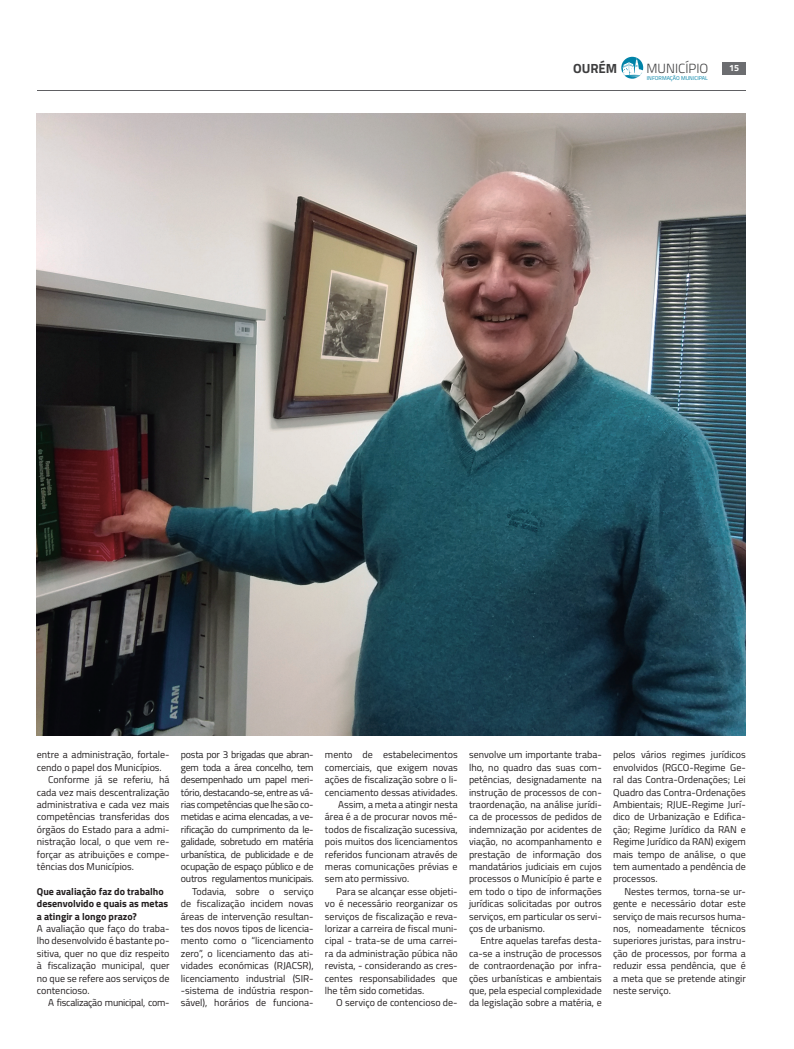
<style>
.page{position:relative;width:794px;height:1049px;background:#fff}
.page>*{position:absolute;margin:0;border:0;box-sizing:border-box;transform-origin:0 0}
.t1{font:300 13.3px "Titillium";color:#3e3e3f}
.t2{font:700 13.3px "Titillium";color:#3e3e3f}
.t3{font:10px/12.4px "Titillium Web";color:#231f20;text-align:justify}
.t4{font:10px/12.4px "Titillium Web";letter-spacing:-.025em;color:#231f20;text-align:right}
.t5{font:700 10px/12.4px "Titillium Web";color:#231f20}
.t6{font:700 9px "Titillium";color:#fff}
.t7{font:5.5px "Titillium";color:#0083a8}
</style>
<div class="page">
<div style="left:722px;top:62px;width:24px;height:13px;background:#6c6d70"></div>
<svg style="left:621px;top:57px;width:22px;height:22px"></svg>
<hr style="left:37px;top:90px;width:709px;height:1px;background:#606063">
<img style="left:37px;top:113px;width:709px;height:622px">
<h1 class="t2" style="left:573px;top:58px;width:46px">OURÉM</h1>
<h1 class="t1" style="left:646px;top:58px;width:63px">MUNICÍPIO</h1>
<p class="t6" style="left:729px;top:61px;width:12px">15</p>
<p class="t7" style="left:647px;top:74px;width:62px">INFORMAÇÃO MUNICIPAL</p>
<p class="t3" style="left:37px;top:748px;width:134px">entre a administração, fortale-</p>
<p class="t3" style="left:37px;top:760px;width:126px">cendo o papel dos Municípios.</p>
<p class="t3" style="left:48px;top:773px;width:123px">Conforme já se referiu, há</p>
<p class="t3" style="left:37px;top:785px;width:134px">cada vez mais descentralização</p>
<p class="t3" style="left:37px;top:798px;width:134px">administrativa e cada vez mais</p>
<p class="t3" style="left:37px;top:810px;width:134px">competências transferidas dos</p>
<p class="t3" style="left:37px;top:822px;width:134px">órgãos do Estado para a admi-</p>
<p class="t3" style="left:37px;top:835px;width:134px">nistração local, o que vem re-</p>
<p class="t3" style="left:37px;top:847px;width:134px">forçar as atribuições e compe-</p>
<p class="t3" style="left:37px;top:860px;width:99px">tências dos Municípios.</p>
<p class="t5" style="left:37px;top:884px;width:133px">Que avaliação faz do trabalho desenvolvido e quais as metas a atingir a longo prazo?</p>
<p class="t3" style="left:37px;top:922px;width:134px">A avaliação que faço do traba&shy;lho desenvolvido é bastante po&shy;sitiva, quer no que diz respeito à fiscalização municipal, quer no que se refere aos serviços de contencioso.</p>
<p class="t4" style="left:48px;top:996px;width:123px">A fiscalização municipal, com-</p>
<p class="t4" style="left:181px;top:748px;width:134px">posta por 3 brigadas que abran&shy;gem toda a área concelho, tem desempenhado um papel meri&shy;tório, destacando-se, entre as vá&shy;rias competências que lhe são co&shy;metidas e acima elencadas, a ve&shy;rificação do cumprimento da le&shy;galidade, sobretudo em matéria urbanística, de publicidade e de ocupação de espaço público e de outros regulamentos municipais.<br>Todavia, sobre o serviço de fiscalização incidem novas áreas de intervenção resultan&shy;tes dos novos tipos de licencia&shy;mento como o “licenciamento zero”, o licenciamento das ati&shy;vidades económicas (RJACSR), licenciamento industrial (SIR--sistema de indústria respon&shy;sável), horários de funciona-</p>
<p class="t3" style="left:325px;top:748px;width:134px">mento de estabelecimentos</p>
<p class="t3" style="left:325px;top:760px;width:134px">comerciais, que exigem novas</p>
<p class="t3" style="left:325px;top:773px;width:134px">ações de fiscalização sobre o li-</p>
<p class="t3" style="left:325px;top:785px;width:134px">cenciamento dessas atividades.</p>
<p class="t3" style="left:338px;top:798px;width:121px">Assim, a meta a atingir nesta</p>
<p class="t3" style="left:325px;top:810px;width:134px">área é a de procurar novos mé-</p>
<p class="t3" style="left:325px;top:822px;width:134px">todos de fiscalização sucessiva,</p>
<p class="t3" style="left:325px;top:835px;width:134px">pois muitos dos licenciamentos</p>
<p class="t3" style="left:325px;top:847px;width:134px">referidos funcionam através de</p>
<p class="t3" style="left:325px;top:860px;width:134px">meras comunicações prévias e</p>
<p class="t3" style="left:325px;top:872px;width:86px">sem ato permissivo.</p>
<p class="t3" style="left:336px;top:884px;width:123px">Para se alcançar esse objeti-</p>
<p class="t3" style="left:325px;top:897px;width:134px">vo é necessário reorganizar os</p>
<p class="t3" style="left:325px;top:909px;width:134px">serviços de fiscalização e reva-</p>
<p class="t3" style="left:325px;top:922px;width:134px">lorizar a carreira de fiscal muni-</p>
<p class="t3" style="left:325px;top:934px;width:134px">cipal - trata-se de uma carrei-</p>
<p class="t3" style="left:325px;top:946px;width:134px">ra da administração púbica não</p>
<p class="t3" style="left:325px;top:959px;width:134px">revista, - considerando as cres-</p>
<p class="t3" style="left:325px;top:971px;width:134px">centes responsabilidades que</p>
<p class="t3" style="left:325px;top:984px;width:101px">lhe têm sido cometidas.</p>
<p class="t3" style="left:336px;top:996px;width:123px">O serviço de contencioso de-</p>
<p class="t3" style="left:469px;top:748px;width:134px">senvolve um importante traba&shy;lho, no quadro das suas com&shy;petências, designadamente na instrução de processos de con&shy;traordenação, na análise jurídi&shy;ca de processos de pedidos de indemnização por acidentes de viação, no acompanhamento e prestação de informação dos mandatários judiciais em cujos processos o Município é parte e em todo o tipo de informações jurídicas solicitadas por outros serviços, em particular os servi&shy;ços de urbanismo.</p>
<p class="t3" style="left:469px;top:934px;width:134px;text-indent:11px">Entre aquelas tarefas desta&shy;ca-se a instrução de processos de contraordenação por infra&shy;ções urbanísticas e ambientais que, pela especial complexidade da legislação sobre a matéria, e</p>
<p class="t3" style="left:613px;top:748px;width:134px">pelos vários regimes jurídicos envolvidos (RGCO-Regime Ge&shy;ral das Contra-Ordenações; Lei Quadro das Contra-Ordenações Ambientais; RJUE-Regime Jurí&shy;dico de Urbanização e Edifica&shy;ção; Regime Jurídico da RAN e Regime Jurídico da RAN) exigem mais tempo de análise, o que tem aumentado a pendência de processos.</p>
<p class="t3" style="left:613px;top:884px;width:134px;text-indent:11px">Nestes termos, torna-se ur&shy;gente e necessário dotar este serviço de mais recursos huma&shy;nos, nomeadamente técnicos superiores juristas, para instru&shy;ção de processos, por forma a reduzir essa pendência, que é a meta que se pretende atingir neste serviço.</p>
</div>
